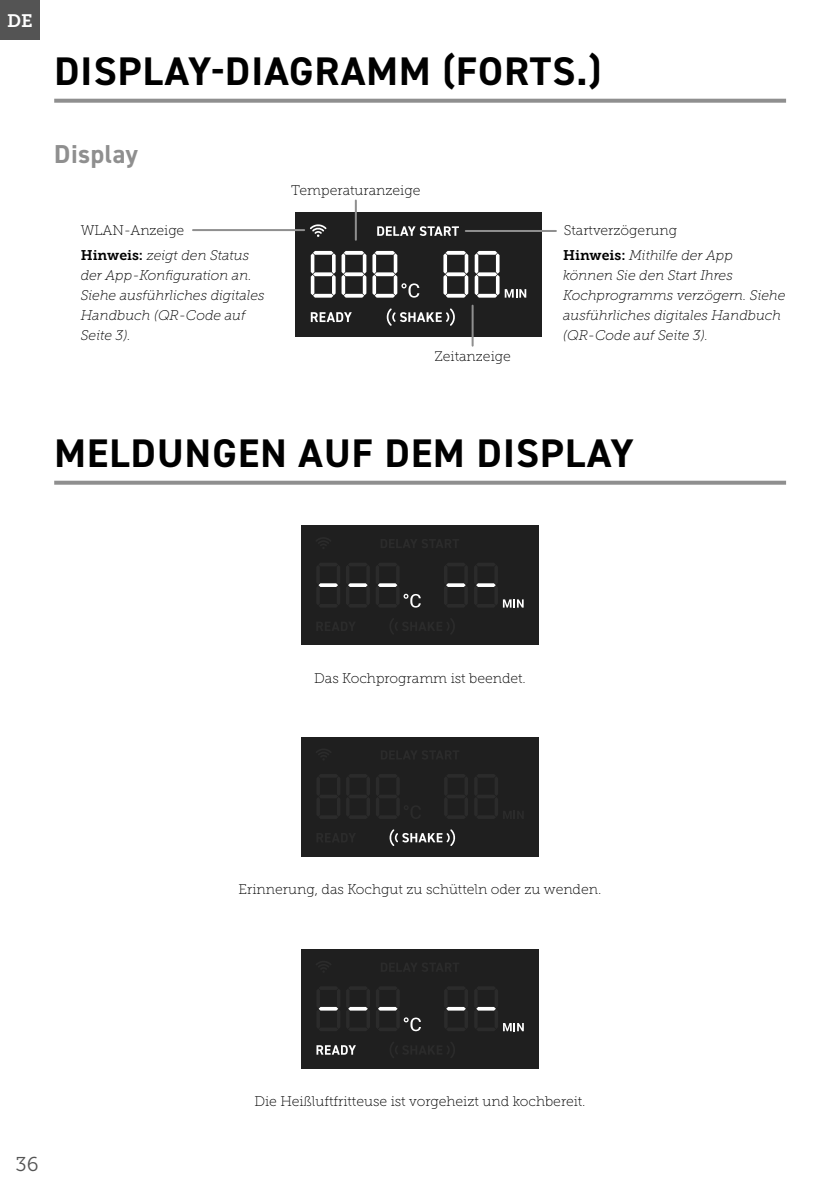
<style>
.page{position:relative;width:840px;height:1191px;background:#fff}
.page>*{position:absolute;margin:0;border:0;box-sizing:border-box;transform-origin:0 0}
.Section_Header{font:700 40px "DIN2014";letter-spacing:.03em;color:#000}
.Sub_Header{font:700 26px "DIN2014";letter-spacing:.02em;color:#8f8f8f}
.t1{font:20px "Museo Slab 300";color:#545454}
.t2{font:18px "Museo Slab 700";color:#fff}
.Support_Text{font:italic 14px/20px "Museo Slab 100";color:#000}
.Support_Text-2{font:14px "Museo Slab 100";color:#000}
.s1{font-family:"Museo Slab 700";font-style:normal}
</style>
<div class="page">
<div style="left:0;top:0;width:40px;height:40px;background:#545454"></div>
<div style="left:295px;top:212px;width:246px;height:124px;background:#1f1f1f"></div>
<svg style="left:377px;top:226px;width:81px;height:10px"></svg>
<svg style="left:386px;top:308px;width:69px;height:18px"></svg>
<svg style="left:310px;top:224px;width:16px;height:13px"></svg>
<svg style="left:443px;top:251px;width:25px;height:47px"></svg>
<svg style="left:474px;top:251px;width:52px;height:47px"></svg>
<svg style="left:310px;top:251px;width:25px;height:47px"></svg>
<svg style="left:341px;top:251px;width:25px;height:47px"></svg>
<svg style="left:372px;top:251px;width:47px;height:47px"></svg>
<svg style="left:310px;top:312px;width:41px;height:10px"></svg>
<svg style="left:54px;top:99px;width:731px;height:4px;background:#979797"></svg>
<svg style="left:54px;top:481px;width:731px;height:4px;background:#979797"></svg>
<hr style="left:471px;top:306px;width:2px;height:40px;background:#8f8f8f">
<hr style="left:354px;top:200px;width:2px;height:40px;background:#8f8f8f">
<div style="left:301px;top:525px;width:237px;height:120px;background:#1f1f1f"></div>
<svg style="left:390px;top:619px;width:64px;height:15px"></svg>
<svg style="left:316px;top:538px;width:15px;height:11px"></svg>
<svg style="left:444px;top:563px;width:23px;height:44px"></svg>
<svg style="left:474px;top:563px;width:49px;height:44px"></svg>
<svg style="left:317px;top:563px;width:23px;height:44px"></svg>
<svg style="left:346px;top:563px;width:23px;height:44px"></svg>
<svg style="left:376px;top:563px;width:44px;height:44px"></svg>
<svg style="left:317px;top:622px;width:38px;height:9px"></svg>
<svg style="left:381px;top:539px;width:78px;height:9px"></svg>
<div style="left:301px;top:948px;width:237px;height:120px;background:#1f1f1f"></div>
<svg style="left:390px;top:1042px;width:65px;height:16px"></svg>
<svg style="left:316px;top:961px;width:15px;height:11px"></svg>
<svg style="left:445px;top:987px;width:23px;height:44px"></svg>
<svg style="left:475px;top:987px;width:48px;height:44px"></svg>
<svg style="left:317px;top:987px;width:23px;height:44px"></svg>
<svg style="left:347px;top:987px;width:73px;height:44px"></svg>
<svg style="left:316px;top:1045px;width:40px;height:9px"></svg>
<svg style="left:381px;top:963px;width:78px;height:8px"></svg>
<div style="left:301px;top:736px;width:237px;height:120px;background:#1f1f1f"></div>
<svg style="left:389px;top:829px;width:67px;height:17px"></svg>
<svg style="left:316px;top:749px;width:15px;height:11px"></svg>
<svg style="left:445px;top:774px;width:23px;height:45px"></svg>
<svg style="left:475px;top:774px;width:48px;height:45px"></svg>
<svg style="left:317px;top:774px;width:23px;height:45px"></svg>
<svg style="left:347px;top:774px;width:73px;height:45px"></svg>
<svg style="left:317px;top:833px;width:38px;height:9px"></svg>
<svg style="left:381px;top:751px;width:78px;height:8px"></svg>
<hr style="left:193px;top:229px;width:111px;height:2px;background:#8f8f8f">
<hr style="left:465px;top:230px;width:90px;height:2px;background:#8f8f8f">
<p class="t2" style="left:7px;top:10px;width:27px">DE</p>
<p class="Section_Header" style="left:54px;top:45px;width:548px">DISPLAY-DIAGRAMM (FORTS.)</p>
<p class="Sub_Header" style="left:54px;top:137px;width:85px">Display</p>
<p class="Support_Text-2" style="left:81px;top:222px;width:105px">WLAN-Anzeige</p>
<p class="Support_Text" style="left:81px;top:245px;width:185px"><span class="s1">Hinweis:</span> zeigt den Status der App-Konfiguration an.<br>Siehe ausführliches digitales<br>Handbuch (QR-Code auf<br>Seite 3).</p>
<p class="Support_Text-2" style="left:291px;top:183px;width:130px">Temperaturanzeige</p>
<p class="Support_Text-2" style="left:434px;top:349px;width:78px">Zeitanzeige</p>
<p class="Support_Text-2" style="left:563px;top:222px;width:115px">Startverzögerung</p>
<p class="Support_Text" style="left:563px;top:245px;width:223px"><span class="s1">Hinweis:</span> Mithilfe der App können Sie den Start Ihres<br>Kochprogramms verzögern. Siehe ausführliches digitales Handbuch (QR-Code auf Seite 3).</p>
<p class="Section_Header" style="left:54px;top:427px;width:580px">MELDUNGEN AUF DEM DISPLAY</p>
<h3 class="t1" style="left:16px;top:1153px;width:25px">36</h3>
<p class="Support_Text-2" style="left:314px;top:670px;width:213px">Das Kochprogramm ist beendet.</p>
<p class="Support_Text-2" style="left:238px;top:881px;width:364px">Erinnerung, das Kochgut zu schütteln oder zu wenden.</p>
<p class="Support_Text-2" style="left:254px;top:1093px;width:332px">Die Heißluftfritteuse ist vorgeheizt und kochbereit.</p>
</div>
